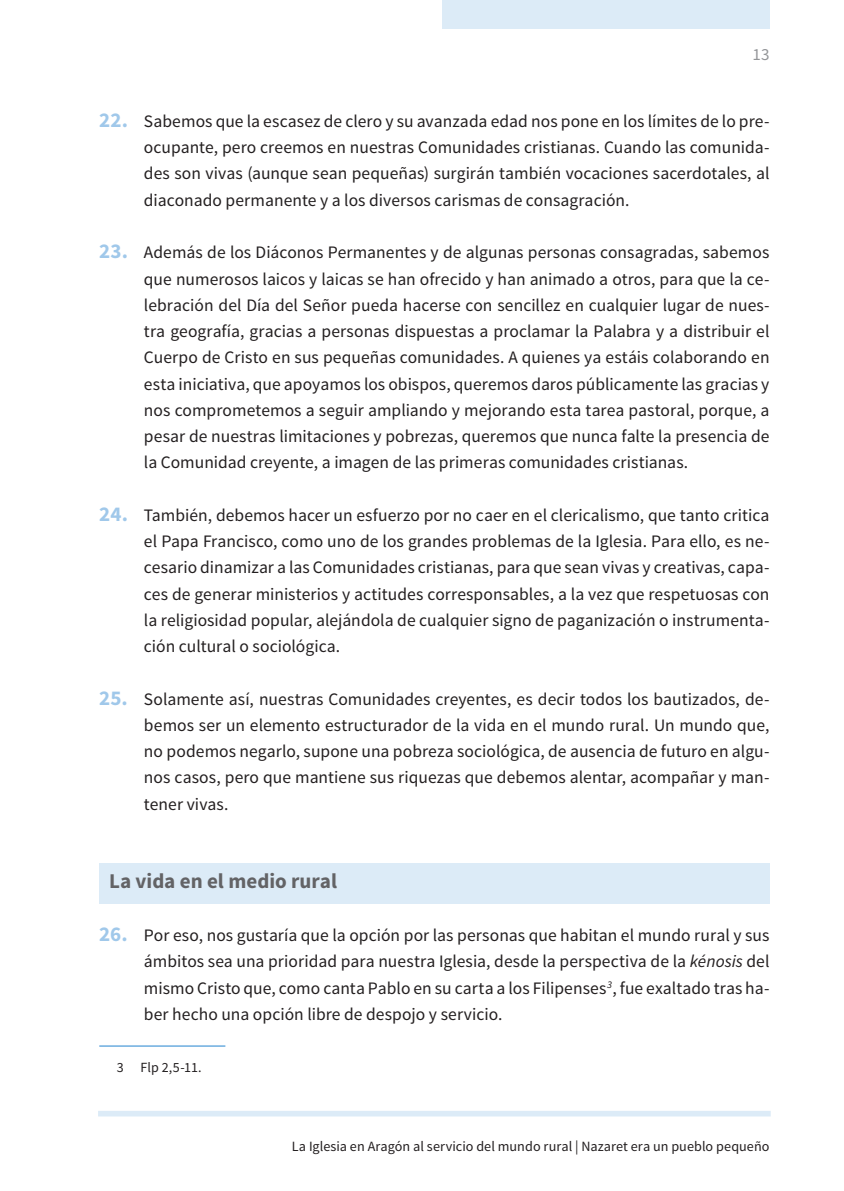
<style>
.page{position:relative;width:844px;height:1191px;background:#fff}
.page>*{position:absolute;margin:0;border:0;box-sizing:border-box;transform-origin:0 0}
.t1{font:700 21px "Source Sans Pro";color:#636366}
.t2{font:17.5px/26.2px "Source Sans Pro";letter-spacing:.005em;color:#231f20;text-align:justify}
.t3{font:16.97px "Source Sans Pro";color:#939598}
.t4{font:14.17px "Source Sans Pro";letter-spacing:.005em;color:#231f20}
.t5{font:14px "Source Sans Pro";color:#231f20}
.s1{font-weight:700;font-size:21px;color:#a0c8ea}
.s2{font-style:italic}
</style>
<div class="page">
<div style="left:98px;top:1110px;width:672px;height:6px;background:#dcebf7"></div>
<div style="left:441px;top:0;width:328px;height:28px;background:#dcebf7"></div>
<div style="left:99px;top:862px;width:670px;height:41px;background:#dcebf7"></div>
<hr style="left:99px;top:1045px;width:126px;height:2px;background:#81b8e4">
<p class="t3" style="left:752px;top:44px;width:18px">13</p>
<p class="t2" style="left:144px;top:108px;width:627px;text-indent:-45px"><span class="s1">22.</span> Sabemos que la escasez de clero y su avanzada edad nos pone en los límites de lo pre&shy;ocupante, pero creemos en nuestras Comunidades cristianas. Cuando las comunida&shy;des son vivas (aunque sean pequeñas) surgirán también vocaciones sacerdotales, al diaconado permanente y a los diversos carismas de consagración.</p>
<p class="t2" style="left:144px;top:240px;width:627px;text-indent:-45px"><span class="s1">23.</span> Además de los Diáconos Permanentes y de algunas personas consagradas, sabemos que numerosos laicos y laicas se han ofrecido y han animado a otros, para que la ce&shy;lebración del Día del Señor pueda hacerse con sencillez en cualquier lugar de nues&shy;tra geografía, gracias a personas dispuestas a proclamar la Palabra y a distribuir el Cuerpo de Cristo en sus pequeñas comunidades. A quienes ya estáis colaborando en esta iniciativa, que apoyamos los obispos, queremos daros públicamente las gracias y nos comprometemos a seguir ampliando y mejorando esta tarea pastoral, porque, a pesar de nuestras limitaciones y pobrezas, queremos que nunca falte la presencia de la Comunidad creyente, a imagen de las primeras comunidades cristianas.</p>
<p class="t2" style="left:144px;top:502px;width:627px;text-indent:-45px"><span class="s1">24.</span> También, debemos hacer un esfuerzo por no caer en el clericalismo, que tanto critica el Papa Francisco, como uno de los grandes problemas de la Iglesia. Para ello, es ne&shy;cesario dinamizar a las Comunidades cristianas, para que sean vivas y creativas, capa&shy;ces de generar ministerios y actitudes corresponsables, a la vez que respetuosas con la religiosidad popular, alejándola de cualquier signo de paganización o instrumenta&shy;ción cultural o sociológica.</p>
<p class="t2" style="left:144px;top:686px;width:627px;text-indent:-45px"><span class="s1">25.</span> Solamente así, nuestras Comunidades creyentes, es decir todos los bautizados, de&shy;bemos ser un elemento estructurador de la vida en el mundo rural. Un mundo que, no podemos negarlo, supone una pobreza sociológica, de ausencia de futuro en algu&shy;nos casos, pero que mantiene sus riquezas que debemos alentar, acompañar y man&shy;tener vivas.</p>
<p class="t1" style="left:109px;top:868px;width:229px">La vida en el medio rural</p>
<p class="t2" style="left:144px;top:922px;width:627px;text-indent:-45px"><span class="s1">26.</span> Por eso, nos gustaría que la opción por las personas que habitan el mundo rural y sus ámbitos sea una prioridad para nuestra Iglesia, desde la perspectiva de la <span class="s2">kénosis</span> del mismo Cristo que, como canta Pablo en su carta a los Filipenses<sup>3</sup>, fue exaltado tras ha&shy;ber hecho una opción libre de despojo y servicio.</p>
<p class="t5" style="left:117px;top:1059px;width:86px">3 Flp 2,5-11.</p>
<p class="t4" style="left:292px;top:1137px;width:479px">La Iglesia en Aragón al servicio del mundo rural | Nazaret era un pueblo pequeño</p>
</div>
